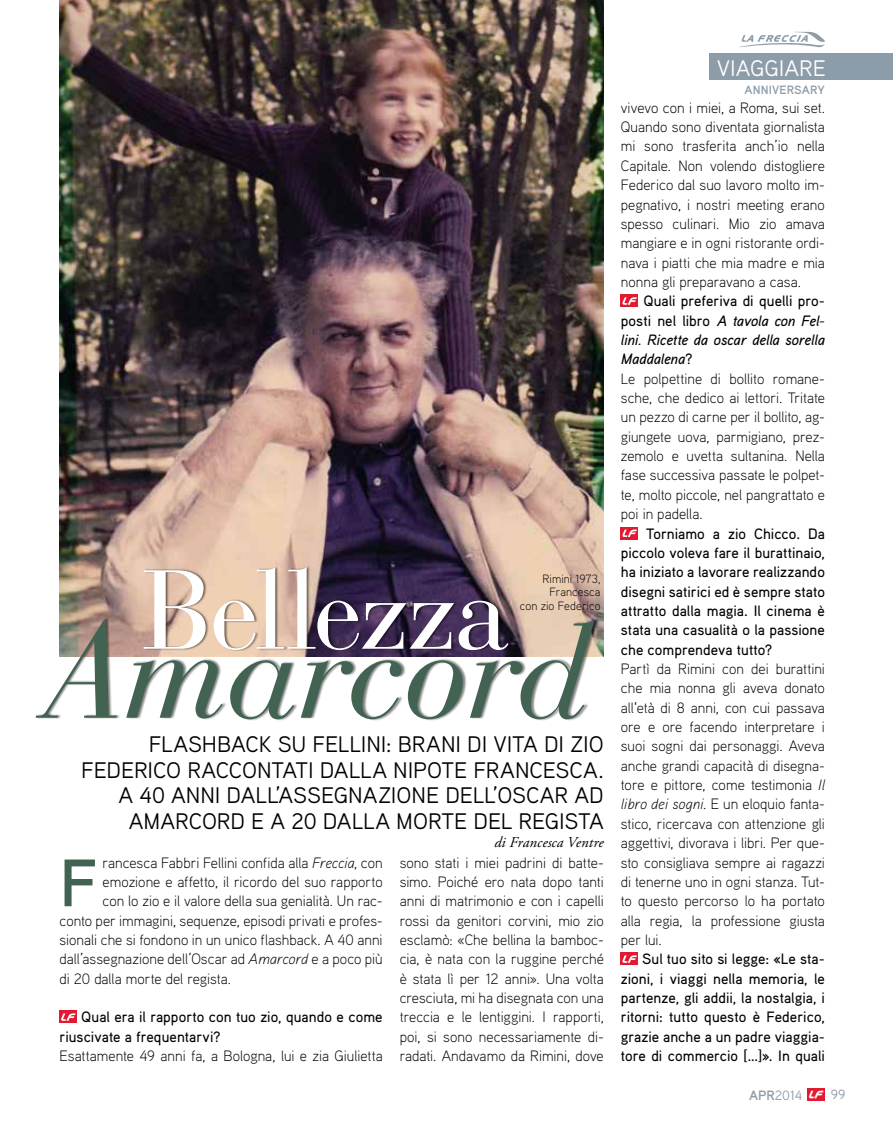
<style>
.page{position:relative;width:893px;height:1127px;background:#fff}
.page>*{position:absolute;margin:0;border:0;box-sizing:border-box;transform-origin:0 0}
.t1{font:italic 132.75px "Bauer Bodoni";letter-spacing:-.02em;color:#426352}
.t2{font:111.3px "Bauer Bodoni";letter-spacing:-.025em;color:#fff}
.t3{font:700 66.9px "Aaux Pro";color:#426352}
.t4{font:22.5px "Aaux Pro";letter-spacing:-.015em;color:#000}
.t5{font:22.5px "Aaux Pro";letter-spacing:-.005em;color:#fff}
.t6{font:300 15px/19.4px "Aaux Pro";color:#000;text-align:justify}
.t7{font:500 15px/19.4px "Aaux Pro";letter-spacing:.005em;color:#000;text-align:justify}
.t8{font:italic 15px "Adobe Garamond Pro";letter-spacing:.005em;color:#000}
.t9{font:13.5px "Aaux Pro";color:#8d9ca9}
.t10{font:300 12px/13.5px "Aaux Pro";letter-spacing:.005em;color:#000;text-align:right}
.t11{font:700 12px "Aaux Pro";letter-spacing:.015em;color:#8d9ca9}
.s1{font-style:italic}
.s2{font-weight:500}
.s3{font-weight:500;font-style:italic}
.s4{font-weight:700}
.s5{font-family:"AFPEPSI";font-size:9.9px;color:#fff}
</style>
<div class="page">
<div style="left:60px;top:1010px;width:17px;height:13px;background:#e11931"></div>
<svg style="left:61px;top:1013px;width:15px;height:8px"></svg>
<div style="left:710px;top:53px;width:183px;height:27px;background:#8d9ca9"></div>
<svg style="left:739px;top:32px;width:86px;height:16px"></svg>
<img style="left:60px;top:0;width:544px;height:657px">
<div style="left:621px;top:294px;width:17px;height:13px;background:#e11931"></div>
<svg style="left:622px;top:297px;width:15px;height:8px"></svg>
<div style="left:621px;top:527px;width:17px;height:12px;background:#e11931"></div>
<svg style="left:622px;top:529px;width:15px;height:8px"></svg>
<div style="left:621px;top:952px;width:17px;height:13px;background:#e11931"></div>
<svg style="left:622px;top:955px;width:15px;height:8px"></svg>
<div style="left:36px;top:617px;width:562px;height:104px;background:#000;opacity:.5"></div>
<div style="left:144px;top:565px;width:368px;height:86px;background:#000;opacity:.5"></div>
<div style="left:808px;top:1088px;width:17px;height:13px;background:#e11931"></div>
<h2 class="t2" style="left:143px;top:544px;width:368px">Bellezza</h2>
<p class="t10" style="left:520px;top:571px;width:82px">Rimini 1973,<br>Francesca<br>con zio Federico</p>
<h1 class="t1" style="left:44px;top:592px;width:547px">Amarcord</h1>
<h3 class="t4" style="left:149px;top:730px;width:28px">FLASHBAC</h3>
<h3 class="t4" style="left:259px;top:730px;width:77px">K SU FELLINI</h3>
<h3 class="t4" style="left:386px;top:730px;width:25px">: BRANI</h3>
<h3 class="t4" style="left:467px;top:730px;width:39px">DI VITA</h3>
<h3 class="t4" style="left:544px;top:730px;width:49px">DI ZIO</h3>
<h3 class="t4" style="left:81px;top:756px;width:26px">FEDERICO</h3>
<h3 class="t4" style="left:187px;top:756px;width:14px">RACCONTATI</h3>
<h3 class="t4" style="left:320px;top:756px;width:15px">DALLA</h3>
<h3 class="t4" style="left:393px;top:756px;width:13px">NIPOTE</h3>
<h3 class="t4" style="left:473px;top:756px;width:28px">FRANCESCA</h3>
<h3 class="t4" style="left:598px;top:756px;width:7px">.</h3>
<h3 class="t4" style="left:119px;top:781px;width:66px">A 40 ANNI</h3>
<h3 class="t4" style="left:227px;top:781px;width:14px">DALL</h3>
<h3 class="t4" style="left:275px;top:781px;width:19px">’ASSEGNA</h3>
<h3 class="t4" style="left:378px;top:781px;width:26px">ZIONE</h3>
<h3 class="t4" style="left:445px;top:781px;width:13px">DELL</h3>
<h3 class="t4" style="left:493px;top:781px;width:34px">’OSCAR</h3>
<h3 class="t4" style="left:574px;top:781px;width:15px">AD</h3>
<h3 class="t4" style="left:129px;top:807px;width:30px">AMARCORD</h3>
<h3 class="t4" style="left:251px;top:807px;width:86px">E A 20 DALLA</h3>
<h3 class="t4" style="left:396px;top:807px;width:15px">MORTE</h3>
<h3 class="t4" style="left:474px;top:807px;width:14px">DEL</h3>
<h3 class="t4" style="left:519px;top:807px;width:13px">REGISTA</h3>
<p class="t8" style="left:494px;top:833px;width:111px">di Francesca Ventre</p>
<p class="t6" style="left:400px;top:852px;width:206px">sono stati i miei padrini di batte&shy;simo. Poiché ero nata dopo tanti anni di matrimonio e con i capelli rossi da genitori corvini, mio zio esclamò: «Che bellina la bamboc&shy;cia, è nata con la ruggine perché è stata lì per 12 anni». Una volta cresciuta, mi ha disegnata con una treccia e le lentiggini. I rapporti, poi, si sono necessariamente di&shy;radati. Andavamo da Rimini, dove</p>
<h3 class="t3" style="left:60px;top:840px;width:40px">F</h3>
<p class="t6" style="left:103px;top:852px;width:282px">rancesca Fabbri Fellini confida alla <span class="s1">Freccia</span>, con</p>
<p class="t6" style="left:103px;top:871px;width:282px">emozione e affetto, il ricordo del suo rapporto</p>
<p class="t6" style="left:103px;top:891px;width:282px">con lo zio e il valore della sua genialità. Un rac-</p>
<p class="t6" style="left:60px;top:910px;width:325px">conto per immagini, sequenze, episodi privati e profes-</p>
<p class="t6" style="left:60px;top:929px;width:325px">sionali che si fondono in un unico flashback. A 40 anni</p>
<p class="t6" style="left:60px;top:949px;width:325px">dall’assegnazione dell’Oscar ad <span class="s1">Amarcord</span> e a poco più</p>
<p class="t6" style="left:60px;top:968px;width:173px">di 20 dalla morte del regista.</p>
<p class="t7" style="left:60px;top:1007px;width:325px;text-indent:22px">Qual era il rapporto con tuo zio, quando e come riuscivate a frequentarvi?</p>
<p class="t6" style="left:60px;top:1046px;width:325px">Esattamente 49 anni fa, a Bologna, lui e zia Giulietta</p>
<h3 class="t5" style="left:717px;top:54px;width:111px">VIAGGIARE</h3>
<p class="t11" style="left:744px;top:83px;width:82px">ANNIVERSARY</p>
<p class="t6" style="left:621px;top:97px;width:206px">vivevo con i miei, a Roma, sui set.<br>Quando sono diventata giornalista mi sono trasferita anch’io nella Capitale. Non volendo distogliere Federico dal suo lavoro molto im&shy;pegnativo, i nostri meeting erano spesso culinari. Mio zio amava mangiare e in ogni ristorante ordi&shy;nava i piatti che mia madre e mia nonna gli preparavano a casa.</p>
<p class="t6" style="left:621px;top:291px;width:206px;text-align:left;text-indent:23px"><span class="s2">Quali preferiva di quelli pro&shy;posti nel libro</span> <span class="s3">A tavola con Fel&shy;lini. Ricette da oscar della sorella<br>Maddalena</span><span class="s2">?<br></span>Le polpettine di bollito romane&shy;sche, che dedico ai lettori. Tritate un pezzo di carne per il bollito, ag&shy;giungete uova, parmigiano, prez&shy;zemolo e uvetta sultanina. Nella fase successiva passate le polpet&shy;te, molto piccole, nel pangrattato e poi in padella.</p>
<p class="t7" style="left:621px;top:523px;width:206px;text-indent:25px">Torniamo a zio Chicco. Da piccolo voleva fare il burattinaio, ha iniziato a lavorare realizzando disegni satirici ed è sempre stato attratto dalla magia. Il cinema è stata una casualità o la passione che comprendeva tutto?</p>
<p class="t6" style="left:621px;top:659px;width:206px">Partì da Rimini con dei burattini che mia nonna gli aveva donato all'età di 8 anni, con cui passava ore e ore facendo interpretare i suoi sogni dai personaggi. Aveva anche grandi capacità di disegna&shy;tore e pittore, come testimonia <span class="s1">Il libro dei sogni</span>. E un eloquio fanta&shy;stico, ricercava con attenzione gli aggettivi, divorava i libri. Per que&shy;sto consigliava sempre ai ragazzi di tenerne uno in ogni stanza. Tut&shy;to questo percorso lo ha portato alla regia, la professione giusta per lui.</p>
<p class="t7" style="left:621px;top:949px;width:206px;text-indent:21px">Sul tuo sito si legge: «Le sta&shy;zioni, i viaggi nella memoria, le partenze, gli addii, la nostalgia, i ritorni: tutto questo è Federico, grazie anche a un padre viaggia&shy;tore di commercio […]». In quali</p>
<p class="t9" style="left:749px;top:1086px;width:98px"><span class="s4">APR</span>2014 <span class="s5">LF</span> 99</p>
</div>
